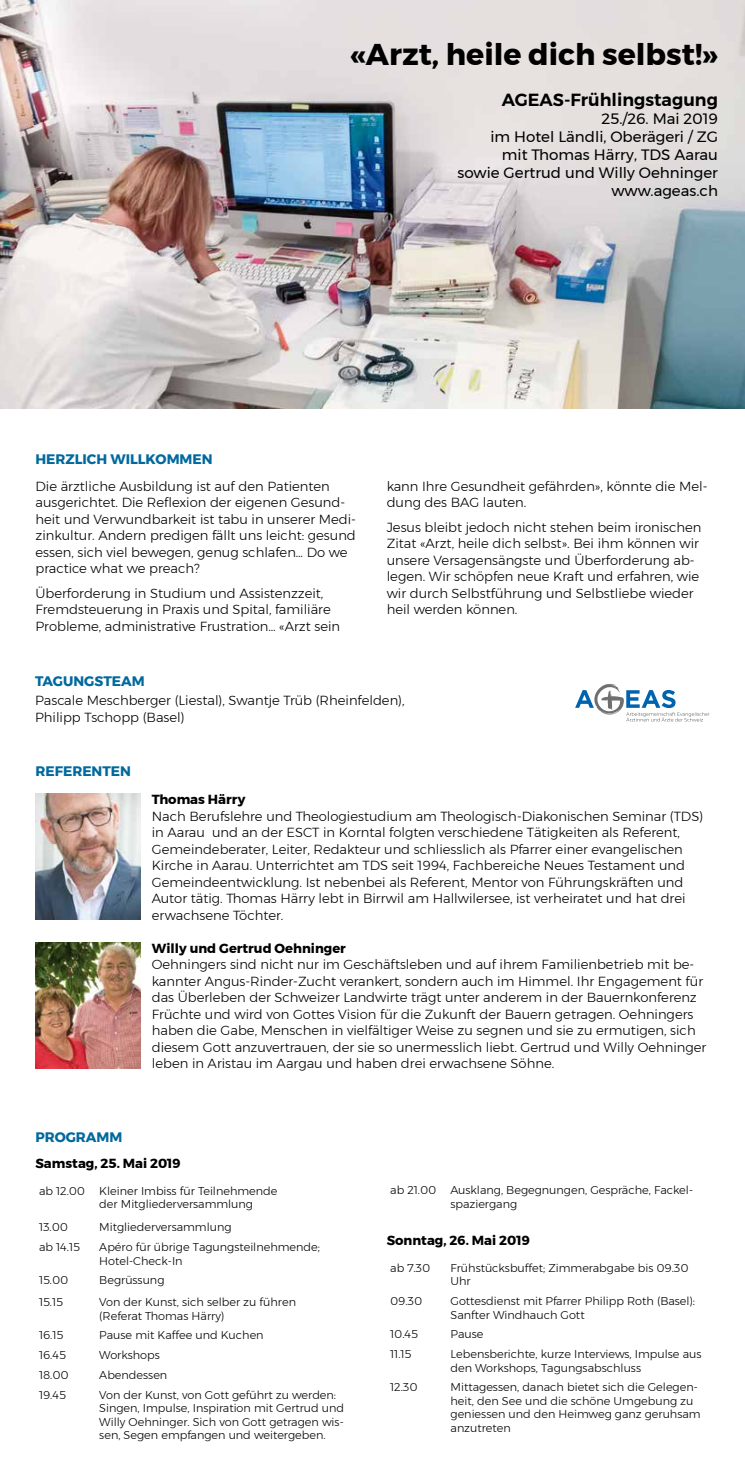
<style>
.page{position:relative;width:745px;height:1482px;background:#fff}
.page>*{position:absolute;margin:0;border:0;box-sizing:border-box;transform-origin:0 0}
.t1{font:700 30px "Montserrat";color:#000}
.t2{font:600 17.5px "Montserrat";color:#000}
.t3{font:15px/18px "Montserrat";color:#000;text-align:right}
.t4{font:700 13.75px "Montserrat";color:#00699d}
.t5{font:300 13.12px/16.5px "Montserrat";color:#000}
.t6{font:700 13.12px "Montserrat";color:#000}
.t7{font:300 11.25px/13.5px "Montserrat";color:#000}
</style>
<div class="page">
<img style="left:0;top:0;width:744px;height:408px">
<svg style="left:575px;top:684px;width:134px;height:37px"></svg>
<img style="left:35px;top:793px;width:105px;height:126px">
<img style="left:35px;top:942px;width:105px;height:126px">
<h1 class="t1" style="left:350px;top:30px;width:368px">«Arzt, heile dich selbst!»</h1>
<h2 class="t2" style="left:501px;top:85px;width:217px">AGEAS-Frühlingstagung</h2>
<p class="t3" style="left:457px;top:109px;width:262px">25./26. Mai 2019<br>im Hotel Ländli, Oberägeri / ZG<br>mit Thomas Härry, TDS Aarau sowie Gertrud und Willy Oehninger www.ageas.ch</p>
<p class="t4" style="left:35px;top:447px;width:178px">HERZLICH WILLKOMMEN</p>
<p class="t5" style="left:35px;top:477px;width:322px">Die ärztliche Ausbildung ist auf den Patienten ausgerichtet. Die Reflexion der eigenen Gesund&shy;heit und Verwundbarkeit ist tabu in unserer Medi&shy;zinkultur. Andern predigen fällt uns leicht: gesund essen, sich viel bewegen, genug schlafen… Do we practice what we preach?</p>
<p class="t5" style="left:35px;top:584px;width:306px">Überforderung in Studium und Assistenzzeit,<br>Fremdsteuerung in Praxis und Spital, familiäre<br>Probleme, administrative Frustration… «Arzt sein</p>
<p class="t5" style="left:386px;top:477px;width:322px">kann Ihre Gesundheit gefährden», könnte die Mel&shy;dung des BAG lauten.</p>
<p class="t5" style="left:386px;top:518px;width:316px">Jesus bleibt jedoch nicht stehen beim ironischen Zitat «Arzt, heile dich selbst». Bei ihm können wir unsere Versagensängste und Überforderung ab&shy;legen. Wir schöpfen neue Kraft und erfahren, wie wir durch Selbstführung und Selbstliebe wieder heil werden können.</p>
<p class="t4" style="left:35px;top:669px;width:111px">TAGUNGSTEAM</p>
<p class="t5" style="left:35px;top:692px;width:371px">Pascale Meschberger (Liestal), Swantje Trüb (Rheinfelden),<br>Philipp Tschopp (Basel)</p>
<p class="t4" style="left:35px;top:759px;width:97px">REFERENTEN</p>
<p class="t6" style="left:152px;top:789px;width:95px">Thomas Härry</p>
<p class="t5" style="left:152px;top:807px;width:552px">Nach Berufslehre und Theologiestudium am Theologisch-Diakonischen Seminar (TDS) in Aarau und an der ESCT in Korntal folgten verschiedene Tätigkeiten als Referent, Gemeindeberater, Leiter, Redakteur und schliesslich als Pfarrer einer evangelischen Kirche in Aarau. Unterrichtet am TDS seit 1994, Fachbereiche Neues Testament und Gemeindeentwicklung. Ist nebenbei als Referent, Mentor von Führungskräften und Autor tätig. Thomas Härry lebt in Birrwil am Hallwilersee, ist verheiratet und hat drei erwachsene Töchter.</p>
<p class="t6" style="left:152px;top:937px;width:195px">Willy und Gertrud Oehninger</p>
<p class="t5" style="left:152px;top:956px;width:555px">Oehningers sind nicht nur im Geschäftsleben und auf ihrem Familienbetrieb mit be&shy;kannter Angus-Rinder-Zucht verankert, sondern auch im Himmel. Ihr Engagement für das Überleben der Schweizer Landwirte trägt unter anderem in der Bauernkonferenz Früchte und wird von Gottes Vision für die Zukunft der Bauern getragen. Oehningers haben die Gabe, Menschen in vielfältiger Weise zu segnen und sie zu ermutigen, sich diesem Gott anzuvertrauen, der sie so unermesslich liebt. Gertrud und Willy Oehninger leben in Aristau im Aargau und haben drei erwachsene Söhne.</p>
<p class="t4" style="left:35px;top:1125px;width:88px">PROGRAMM</p>
<p class="t6" style="left:35px;top:1152px;width:147px">Samstag, 25. Mai 2019</p>
<p class="t7" style="left:39px;top:1183px;width:47px">ab 12.00</p>
<p class="t7" style="left:99px;top:1183px;width:179px">Kleiner Imbiss für Teilnehmende der Mitgliederversammlung</p>
<p class="t7" style="left:39px;top:1220px;width:30px">13.00</p>
<p class="t7" style="left:99px;top:1220px;width:134px">Mitgliederversammlung</p>
<p class="t7" style="left:39px;top:1239px;width:42px">ab 14.15</p>
<p class="t7" style="left:99px;top:1239px;width:222px">Apéro für übrige Tagungsteilnehmende;<br>Hotel-Check-In</p>
<p class="t7" style="left:39px;top:1273px;width:31px">15.00</p>
<p class="t7" style="left:99px;top:1273px;width:67px">Begrüssung</p>
<p class="t7" style="left:39px;top:1295px;width:26px">15.15</p>
<p class="t7" style="left:99px;top:1295px;width:198px">Von der Kunst, sich selber zu führen (Referat Thomas Härry)</p>
<p class="t7" style="left:39px;top:1328px;width:26px">16.15</p>
<p class="t7" style="left:99px;top:1328px;width:166px">Pause mit Kaffee und Kuchen</p>
<p class="t7" style="left:39px;top:1347px;width:28px">16.45</p>
<p class="t7" style="left:99px;top:1347px;width:62px">Workshops</p>
<p class="t7" style="left:39px;top:1367px;width:31px">18.00</p>
<p class="t7" style="left:99px;top:1367px;width:69px">Abendessen</p>
<p class="t7" style="left:39px;top:1387px;width:28px">19.45</p>
<p class="t7" style="left:99px;top:1387px;width:246px">Von der Kunst, von Gott geführt zu werden:<br>Singen, Impulse, Inspiration mit Gertrud und Willy Oehninger. Sich von Gott getragen wis&shy;sen, Segen empfangen und weitergeben.</p>
<p class="t7" style="left:390px;top:1183px;width:47px">ab 21.00</p>
<p class="t7" style="left:450px;top:1183px;width:244px">Ausklang, Begegnungen, Gespräche, Fackel&shy;spaziergang</p>
<p class="t6" style="left:386px;top:1229px;width:145px">Sonntag, 26. Mai 2019</p>
<p class="t7" style="left:390px;top:1260px;width:41px">ab 7.30</p>
<p class="t7" style="left:450px;top:1260px;width:239px">Frühstücksbuffet; Zimmerabgabe bis 09.30<br>Uhr</p>
<p class="t7" style="left:390px;top:1293px;width:33px">09.30</p>
<p class="t7" style="left:450px;top:1293px;width:246px">Gottesdienst mit Pfarrer Philipp Roth (Basel):<br>Sanfter Windhauch Gott</p>
<p class="t7" style="left:390px;top:1327px;width:29px">10.45</p>
<p class="t7" style="left:450px;top:1327px;width:34px">Pause</p>
<p class="t7" style="left:390px;top:1346px;width:23px">11.15</p>
<p class="t7" style="left:450px;top:1346px;width:252px">Lebensberichte, kurze Interviews, Impulse aus den Workshops, Tagungsabschluss</p>
<p class="t7" style="left:390px;top:1380px;width:29px">12.30</p>
<p class="t7" style="left:450px;top:1380px;width:251px">Mittagessen, danach bietet sich die Gelegen&shy;heit, den See und die schöne Umgebung zu geniessen und den Heimweg ganz geruhsam anzutreten</p>
</div>
